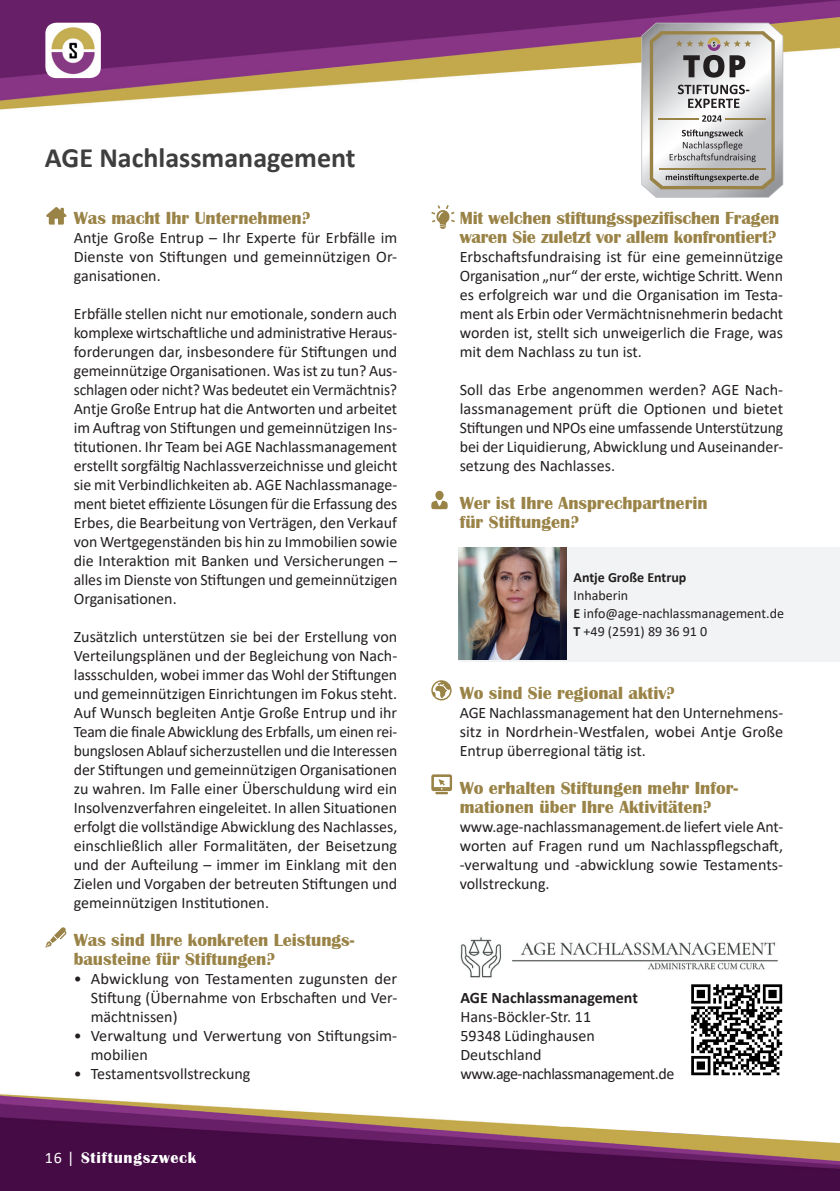
<style>
.page{position:relative;width:840px;height:1191px;background:#fff}
.page>*{position:absolute;margin:0;border:0;box-sizing:border-box;transform-origin:0 0}
.t1{font:700 28px "Calibri";color:#3e3e3f}
.t2{font:700 18px/19px "Britannic";color:#9a8347}
.t3{font:16px/19px "Calibri";color:#231f20;text-align:justify}
.t4{font:700 16px "Calibri";color:#231f20}
.t5{font:700 16px "Britannic";letter-spacing:.05em;color:#fff}
.t6{font:14px/18px "Calibri";color:#231f20}
.t7{font:700 14px "Calibri";color:#231f20}
.s1{font-family:"Calibri";font-weight:400}
.s2{font-weight:700}
</style>
<div class="page">
<img style="left:0;top:0;width:839px;height:155px">
<img style="left:0;top:1094px;width:839px;height:97px">
<img style="left:45px;top:23px;width:56px;height:55px">
<svg style="left:551px;top:1094px;width:288px;height:49px"></svg>
<div style="left:459px;top:547px;width:380px;height:114px;background:#f2f3f4"></div>
<img style="left:458px;top:547px;width:108px;height:113px">
<img style="left:460px;top:937px;width:318px;height:41px">
<svg style="left:691px;top:984px;width:92px;height:92px"></svg>
<svg style="left:691px;top:984px;width:90px;height:91px"></svg>
<svg style="left:431px;top:500px;width:16px;height:9px"></svg>
<div style="left:435px;top:491px;width:8px;height:9px;background:#9a8347;border-radius:4px"></div>
<svg style="left:431px;top:680px;width:20px;height:20px"></svg>
<svg style="left:431px;top:774px;width:21px;height:20px"></svg>
<svg style="left:431px;top:205px;width:23px;height:24px"></svg>
<svg style="left:45px;top:927px;width:22px;height:20px"></svg>
<svg style="left:46px;top:207px;width:20px;height:18px"></svg>
<svg style="left:640px;top:21px;width:143px;height:177px"></svg>
<h1 class="t1" style="left:45px;top:138px;width:312px">AGE Nachlassmanagement</h1>
<p class="t2" style="left:74px;top:209px;width:238px">Was macht Ihr Unternehmen?</p>
<p class="t3" style="left:74px;top:228px;width:325px">Antje Große Entrup – Ihr Experte für Erbfälle im Dienste von Stiftungen und gemeinnützigen Or&shy;ganisationen.</p>
<p class="t3" style="left:74px;top:304px;width:325px">Erbfälle stellen nicht nur emotionale, sondern auch komplexe wirtschaftliche und administrative Heraus&shy;forderungen dar, insbesondere für Stiftungen und gemeinnützige Organisationen. Was ist zu tun? Aus&shy;schlagen oder nicht? Was bedeutet ein Vermächtnis?<br>Antje Große Entrup hat die Antworten und arbeitet im Auftrag von Stiftungen und gemeinnützigen Ins&shy;titutionen. Ihr Team bei AGE Nachlassmanagement erstellt sorgfältig Nachlassverzeichnisse und gleicht sie mit Verbindlichkeiten ab. AGE Nachlassmanage&shy;ment bietet effiziente Lösungen für die Erfassung des Erbes, die Bearbeitung von Verträgen, den Verkauf von Wertgegenständen bis hin zu Immobilien sowie die Interaktion mit Banken und Versicherungen – alles im Dienste von Stiftungen und gemeinnützigen Organisationen.</p>
<p class="t3" style="left:74px;top:627px;width:325px">Zusätzlich unterstützen sie bei der Erstellung von Verteilungsplänen und der Begleichung von Nach&shy;lassschulden, wobei immer das Wohl der Stiftungen und gemeinnützigen Einrichtungen im Fokus steht.<br>Auf Wunsch begleiten Antje Große Entrup und ihr Team die finale Abwicklung des Erbfalls, um einen rei&shy;bungslosen Ablauf sicherzustellen und die Interessen der Stiftungen und gemeinnützigen Organisationen zu wahren. Im Falle einer Überschuldung wird ein Insolvenzverfahren eingeleitet. In allen Situationen erfolgt die vollständige Abwicklung des Nachlasses, einschließlich aller Formalitäten, der Beisetzung und der Aufteilung – immer im Einklang mit den Zielen und Vorgaben der betreuten Stiftungen und gemeinnützigen Institutionen.</p>
<p class="t2" style="left:74px;top:931px;width:282px">Was sind Ihre konkreten Leistungs&shy;bausteine für Stiftungen?</p>
<p class="t3" style="left:91px;top:969px;width:308px;text-indent:-17px">• Abwicklung von Testamenten zugunsten der Stiftung (Übernahme von Erbschaften und Ver&shy;mächtnissen)</p>
<p class="t3" style="left:91px;top:1026px;width:308px;text-indent:-17px">• Verwaltung und Verwertung von Stiftungsim&shy;mobilien</p>
<p class="t3" style="left:74px;top:1064px;width:178px">• Testamentsvollstreckung</p>
<p class="t5" style="left:45px;top:1149px;width:153px"><span class="s1">16 |</span> Stiftungszweck</p>
<p class="t2" style="left:459px;top:209px;width:321px">Mit welchen stiftungsspezifischen Fragen waren Sie zuletzt vor allem konfrontiert?</p>
<p class="t3" style="left:459px;top:247px;width:325px">Erbschaftsfundraising ist für eine gemeinnützige Organisation „nur“ der erste, wichtige Schritt. Wenn es erfolgreich war und die Organisation im Testa&shy;ment als Erbin oder Vermächtnisnehmerin bedacht worden ist, stellt sich unweigerlich die Frage, was mit dem Nachlass zu tun ist.</p>
<p class="t3" style="left:459px;top:380px;width:325px">Soll das Erbe angenommen werden? AGE Nach&shy;lassmanagement prüft die Optionen und bietet Stiftungen und NPOs eine umfassende Unterstützung bei der Liquidierung, Abwicklung und Auseinander&shy;setzung des Nachlasses.</p>
<p class="t2" style="left:459px;top:494px;width:249px">Wer ist Ihre Ansprechpartnerin für Stiftungen?</p>
<p class="t7" style="left:573px;top:567px;width:114px">Antje Große Entrup</p>
<p class="t6" style="left:573px;top:586px;width:212px">Inhaberin<br><span class="s2">E</span> info@age-nachlassmanagement.de<br><span class="s2">T</span> +49 (2591) 89 36 91 0</p>
<p class="t2" style="left:459px;top:684px;width:216px">Wo sind Sie regional aktiv?</p>
<p class="t3" style="left:459px;top:703px;width:325px">AGE Nachlassmanagement hat den Unternehmens&shy;sitz in Nordrhein-Westfalen, wobei Antje Große Entrup überregional tätig ist.</p>
<p class="t2" style="left:459px;top:779px;width:280px">Wo erhalten Stiftungen mehr Infor&shy;mationen über Ihre Aktivitäten?</p>
<p class="t3" style="left:459px;top:817px;width:325px">www.age-nachlassmanagement.de liefert viele Ant&shy;worten auf Fragen rund um Nachlasspflegschaft, -verwaltung und -abwicklung sowie Testaments&shy;vollstreckung.</p>
<p class="t4" style="left:460px;top:986px;width:179px">AGE Nachlassmanagement</p>
<p class="t3" style="left:460px;top:1007px;width:215px;text-align:left">Hans-Böckler-Str. 11<br>59348 Lüdinghausen<br>Deutschland www.age-nachlassmanagement.de</p>
</div>
